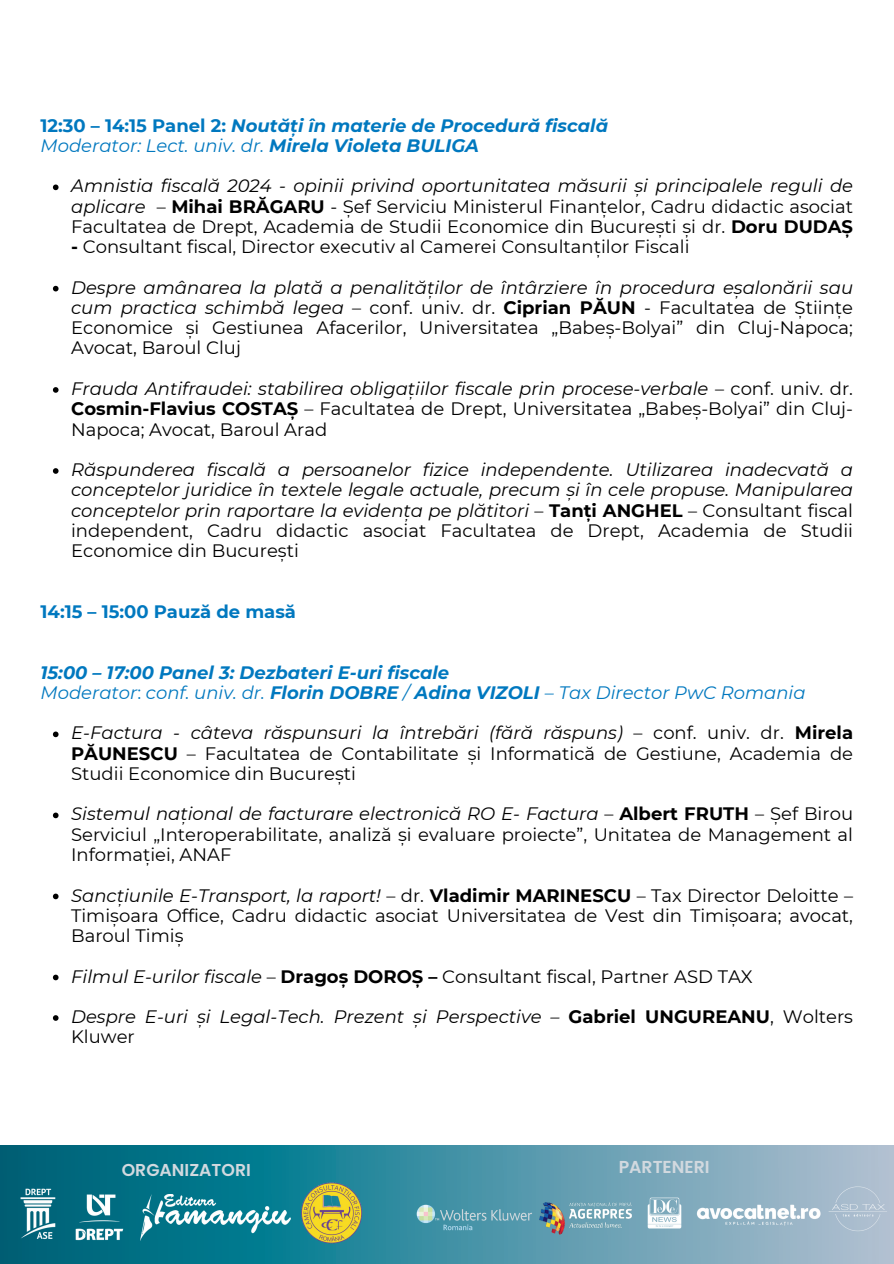
<style>
.page{position:relative;width:894px;height:1264px;background:#fff}
.page>*{position:absolute;margin:0;border:0;box-sizing:border-box;transform-origin:0 0}
.t1{font:18px/20.2px "Montserrat";color:#000}
.t2{font:italic 18px/20.2px "Montserrat";color:#000;text-align:justify}
.t3{font:italic 700 18px/20.2px "Montserrat";color:#0078bf}
.t4{font:italic 18px "Montserrat";color:#0078bf}
.t5{font:700 18px "Montserrat";color:#000}
.t6{font:700 18px "Montserrat";color:#0078bf}
.t7{font:600 17.25px "Poppins";color:#d2d9df}
.s1{font-style:normal}
.s2{font-weight:700}
.s3{font-style:italic}
.s4{font-weight:700;font-style:normal}
.s5{font-weight:400}
.s6{font-weight:400;font-style:normal}
</style>
<div class="page">
<svg style="left:0;top:1145px;width:893px;height:118px;background:#2a8499"></svg>
<img style="left:10px;top:1172px;width:56px;height:83px">
<img style="left:301px;top:1181px;width:61px;height:64px">
<img style="left:140px;top:1194px;width:150px;height:46px">
<img style="left:70px;top:1187px;width:60px;height:59px">
<img style="left:391px;top:1145px;width:166px;height:118px">
<img style="left:539px;top:1202px;width:85px;height:32px">
<img style="left:624px;top:1186px;width:60px;height:53px">
<img style="left:684px;top:1151px;width:161px;height:112px">
<img style="left:826px;top:1156px;width:67px;height:97px">
<svg style="left:53px;top:184px;width:5px;height:6px"></svg>
<svg style="left:53px;top:286px;width:5px;height:5px"></svg>
<svg style="left:53px;top:387px;width:5px;height:6px"></svg>
<svg style="left:53px;top:468px;width:5px;height:6px"></svg>
<svg style="left:53px;top:731px;width:5px;height:6px"></svg>
<svg style="left:53px;top:812px;width:5px;height:6px"></svg>
<svg style="left:53px;top:893px;width:5px;height:6px"></svg>
<svg style="left:53px;top:974px;width:5px;height:6px"></svg>
<svg style="left:53px;top:1015px;width:5px;height:5px"></svg>
<p class="t3" style="left:40px;top:115px;width:569px"><span class="s1">12:30 – 14:15 Panel 2:</span> Noutăți în materie de Procedură fiscală</p>
<p class="t4" style="left:40px;top:134px;width:440px">Moderator: Lect. univ. dr. <span class="s2">Mirela Violeta BULIGA</span></p>
<p class="t1" style="left:71px;top:176px;width:783px;text-align:justify"><span class="s3">Amnistia fiscală 2024 - opinii privind oportunitatea măsurii și principalele reguli de aplicare</span> – <span class="s2">Mihai BRĂGARU</span> - Șef Serviciu Ministerul Finanțelor, Cadru didactic asociat Facultatea de Drept, Academia de Studii Economice din București și dr. <span class="s2">Doru DUDAȘ</span></p>
<p class="t1" style="left:71px;top:236px;width:619px"><span class="s2">-</span> Consultant fiscal, Director executiv al Camerei Consultanților Fiscali</p>
<p class="t1" style="left:71px;top:277px;width:783px;text-align:justify"><span class="s3">Despre amânarea la plată a penalităților de întârziere în procedura eșalonării sau cum practica schimbă legea</span> – conf. univ. dr. <span class="s2">Ciprian PĂUN</span> - Facultatea de Științe Economice și Gestiunea Afacerilor, Universitatea „Babeș-Bolyai” din Cluj-Napoca; Avocat, Baroul Cluj</p>
<p class="t1" style="left:71px;top:378px;width:783px"><span class="s3">Frauda Antifraudei: stabilirea obligațiilor fiscale prin procese-verbale</span> – conf. univ. dr.<br><span class="s2">Cosmin-Flavius COSTAȘ</span> – Facultatea de Drept, Universitatea „Babeș-Bolyai” din Cluj-</p>
<p class="t1" style="left:71px;top:419px;width:257px">Napoca; Avocat, Baroul Arad</p>
<p class="t2" style="left:71px;top:459px;width:783px">Răspunderea fiscală a persoanelor fizice independente. Utilizarea inadecvată a conceptelor juridice în textele legale actuale, precum și în cele propuse. Manipularea conceptelor prin raportare la evidența pe plătitori <span class="s1">–</span> <span class="s4">Tanți ANGHEL</span> <span class="s1">– Consultant fiscal</span></p>
<p class="t1" style="left:71px;top:520px;width:783px">independent, Cadru didactic asociat Facultatea de Drept, Academia de Studii<br>Economice din București</p>
<p class="t6" style="left:40px;top:600px;width:257px">14:15 – 15:00 Pauză de masă</p>
<p class="t3" style="left:40px;top:662px;width:766px">15:00 – 17:00 Panel 3: Dezbateri E-uri fiscale<br><span class="s5">Moderator</span><span class="s6">:</span> <span class="s5">conf. univ. dr.</span> Florin DOBRE <span class="s5">/</span> Adina VIZOLI <span class="s5">– Tax Director PwC Romania</span></p>
<h1 class="t2" style="left:71px;top:722px;width:553px">E-Factura - câteva răspunsuri la întrebări (fără răspuns)</h1>
<p class="t1" style="left:71px;top:722px;width:783px;text-align:justify;text-indent:562px">– conf. univ. dr. <span class="s2">Mirela PĂUNESCU</span> – Facultatea de Contabilitate și Informatică de Gestiune, Academia de Studii Economice din București</p>
<p class="t2" style="left:71px;top:803px;width:783px">Sistemul național de facturare electronică RO E- Factura <span class="s1">–</span> <span class="s4">Albert FRUTH</span> <span class="s1">– Șef Birou</span></p>
<p class="t1" style="left:71px;top:824px;width:783px">Serviciul „Interoperabilitate, analiză și evaluare proiecte”, Unitatea de Management al<br>Informației, ANAF</p>
<p class="t2" style="left:71px;top:884px;width:783px">Sancțiunile E-Transport, la raport! <span class="s1">– dr.</span> <span class="s4">Vladimir MARINESCU</span> <span class="s1">– Tax Director Deloitte –</span></p>
<p class="t1" style="left:71px;top:905px;width:783px">Timișoara Office, Cadru didactic asociat Universitatea de Vest din Timișoara; avocat,<br>Baroul Timiș</p>
<p class="t1" style="left:71px;top:965px;width:683px"><span class="s3">Filmul E-urilor fiscale</span> – <span class="s2">Dragoș DOROȘ –</span> Consultant fiscal, Partner ASD TAX</p>
<p class="t2" style="left:71px;top:1006px;width:490px">Despre E-uri și Legal-Tech. Prezent și Perspective –</p>
<h1 class="t5" style="left:568px;top:1005px;width:286px">Gabriel UNGUREANU<span class="s5">, Wolters</span></h1>
<h1 class="t1" style="left:71px;top:1026px;width:65px">Kluwer</h1>
<p class="t7" style="left:122px;top:1157px;width:130px">ORGANIZATORI</p>
<p class="t7" style="left:618px;top:1154px;width:92px">PARTENERI</p>
</div>
